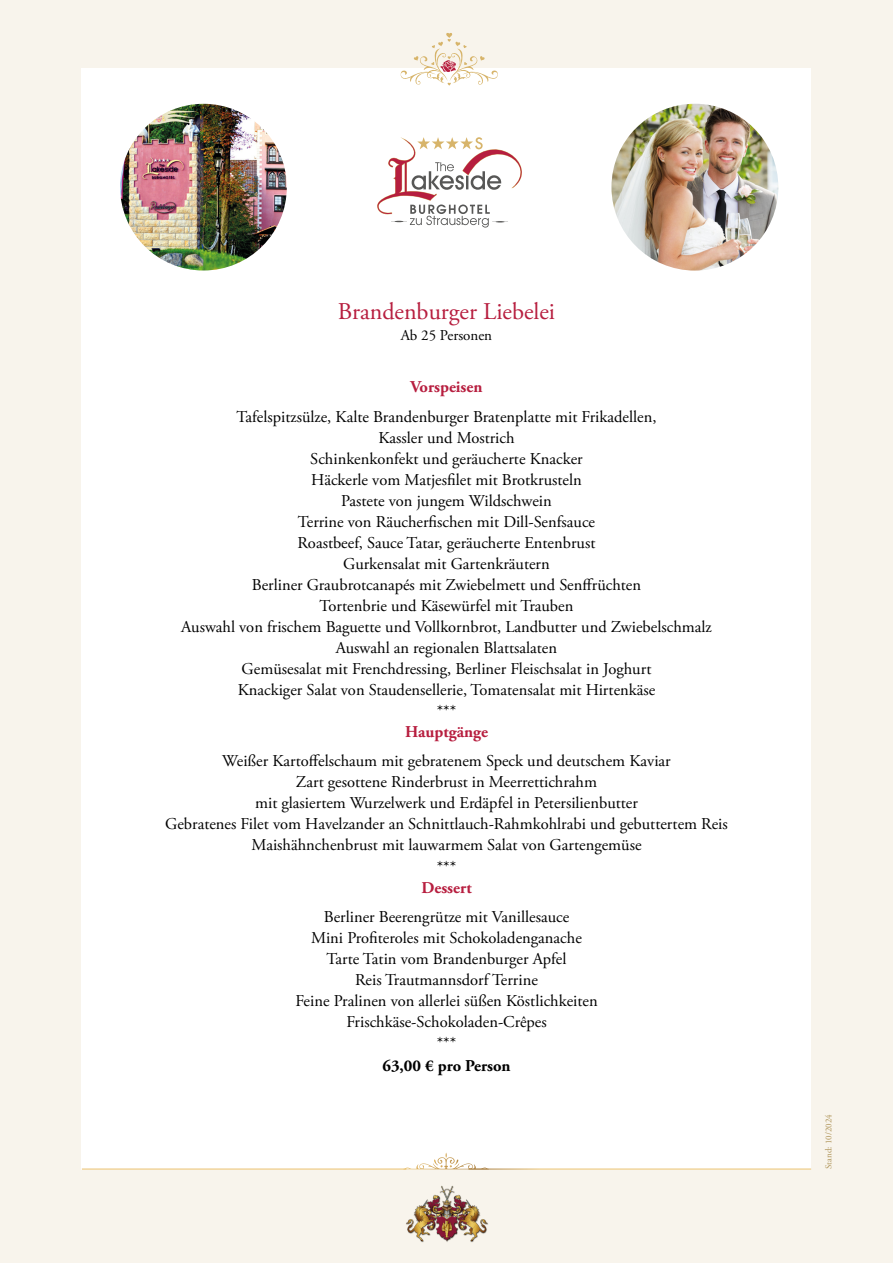
<style>
.page{position:relative;width:893px;height:1263px;background:#f8f4ec}
.page>*{position:absolute;margin:0;border:0;box-sizing:border-box;transform-origin:0 0}
.t1{font:24px "Adobe Garamond Pro";color:#b71e3f}
.t2{font:16.5px/21px "Adobe Garamond Pro";color:#000;text-align:center}
.t3{font:700 16.5px "Adobe Garamond Pro";color:#b71e3f}
.t4{font:700 16.5px "Adobe Garamond Pro";color:#000}
.t5{font:15px "Adobe Garamond Pro";color:#000}
.t6{font:9px "Adobe Garamond Pro";color:#ae9357}
</style>
<div class="page">
<div style="left:82px;top:68px;width:729px;height:1101px;background:#fff"></div>
<hr style="left:82px;top:1169px;width:324px;height:1px;background:#e9be67">
<hr style="left:468px;top:1169px;width:343px;height:1px;background:#fff">
<svg style="left:403px;top:1152px;width:86px;height:17px"></svg>
<img style="left:406px;top:1185px;width:82px;height:57px">
<svg style="left:377px;top:137px;width:145px;height:91px"></svg>
<img style="left:120px;top:104px;width:167px;height:166px;border-radius:83px">
<img style="left:611px;top:104px;width:167px;height:167px;border-radius:83px">
<svg style="left:400px;top:33px;width:98px;height:53px"></svg>
<h1 class="t1" style="left:338px;top:297px;width:219px">Brandenburger Liebelei</h1>
<p class="t5" style="left:401px;top:327px;width:93px">Ab 25 Personen</p>
<p class="t3" style="left:410px;top:377px;width:74px">Vorspeisen</p>
<p class="t2" style="left:181px;top:407px;width:532px">Tafelspitzsülze, Kalte Brandenburger Bratenplatte mit Frikadellen,<br>Kassler und Mostrich<br>Schinkenkonfekt und geräucherte Knacker<br>Häckerle vom Matjesfilet mit Brotkrusteln<br>Pastete von jungem Wildschwein<br>Terrine von Räucherfischen mit Dill-Senfsauce<br>Roastbeef, Sauce Tatar, geräucherte Entenbrust<br>Gurkensalat mit Gartenkräutern<br>Berliner Graubrotcanapés mit Zwiebelmett und Senffrüchten<br>Tortenbrie und Käsewürfel mit Trauben<br>Auswahl von frischem Baguette und Vollkornbrot, Landbutter und Zwiebelschmalz Auswahl an regionalen Blattsalaten<br>Gemüsesalat mit Frenchdressing, Berliner Fleischsalat in Joghurt<br>Knackiger Salat von Staudensellerie, Tomatensalat mit Hirtenkäse<br>***</p>
<p class="t3" style="left:405px;top:722px;width:84px">Hauptgänge</p>
<p class="t2" style="left:165px;top:751px;width:564px">Weißer Kartoffelschaum mit gebratenem Speck und deutschem Kaviar<br>Zart gesottene Rinderbrust in Meerrettichrahm<br>mit glasiertem Wurzelwerk und Erdäpfel in Petersilienbutter<br>Gebratenes Filet vom Havelzander an Schnittlauch-Rahmkohlrabi und gebuttertem Reis Maishähnchenbrust mit lauwarmem Salat von Gartengemüse<br>***</p>
<p class="t3" style="left:421px;top:878px;width:52px">Dessert</p>
<p class="t2" style="left:295px;top:907px;width:304px">Berliner Beerengrütze mit Vanillesauce<br>Mini Profiteroles mit Schokoladenganache Tarte Tatin vom Brandenburger Apfel<br>Reis Trautmannsdorf Terrine<br>Feine Pralinen von allerlei süßen Köstlichkeiten Frischkäse-Schokoladen-Crêpes<br>***</p>
<p class="t4" style="left:382px;top:1056px;width:130px">63,00 € pro Person</p>
<p class="t6" style="left:823px;top:1169px;width:56px;rotate:-90deg">Stand: 10/2024</p>
</div>
